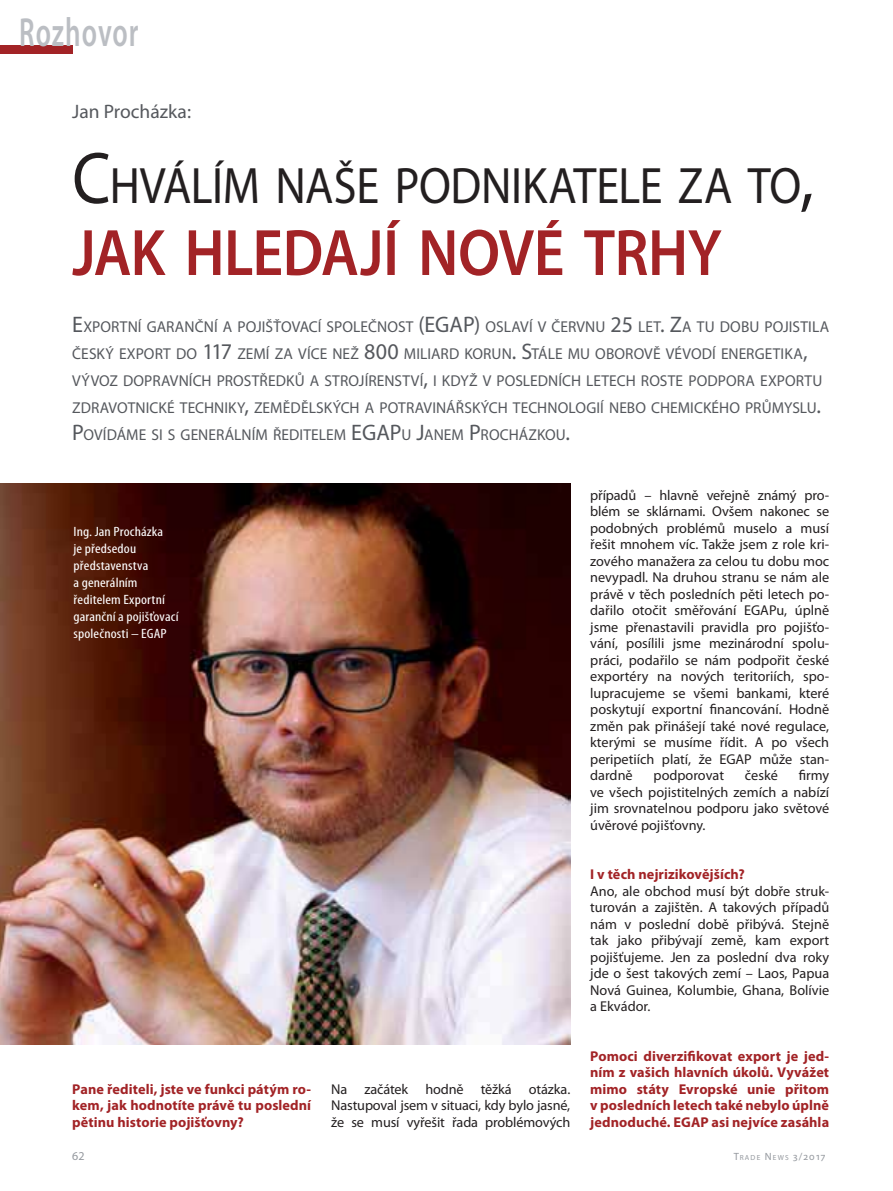
<style>
.page{position:relative;width:893px;height:1191px;background:#fff}
.page>*{position:absolute;margin:0;border:0;box-sizing:border-box;transform-origin:0 0}
.t1{font:600 66.15px "Myriad Pro";letter-spacing:-.01em;color:#a22326;scale:.9 1}
.t2{font:51.45px "Myriad Pro";letter-spacing:-.005em;color:#231f20;scale:.9 1}
.t3{font:600 40.8px "Myriad Pro";letter-spacing:.04em;color:#bbbec3;scale:.67 1}
.t4{font:19.5px "Myriad Pro";color:#55585d}
.t5{font:15.75px/27px "Myriad Pro";letter-spacing:.005em;color:#55585d}
.t6{font:14.25px/16.5px "Myriad Pro";color:#231f20;text-align:justify}
.t7{font:700 14.25px/16.5px "Myriad Pro";letter-spacing:.005em;color:#a22326;text-align:justify}
.t8{font:condensed 13.5px/17px "Myriad Pro";letter-spacing:.01em;color:#fff;scale:1.15 1}
.t9{font:12px "Myriad Pro";color:#94989e}
.t10{font:7.35px "Myriad Pro";letter-spacing:.165em;color:#94989e}
.s1{font-size:73.5px}
.s2{font-size:22.5px}
.s3{font-size:10.5px}
</style>
<div class="page">
<img style="left:0;top:483px;width:570px;height:561px">
<div style="left:0;top:45px;width:72px;height:9px;background:#a22326"></div>
<h3 class="t3" style="left:19px;top:16px;width:180px">Rozhovor</h3>
<h3 class="t4" style="left:72px;top:104px;width:120px">Jan Procházka:</h3>
<h2 class="t2" style="left:72px;top:155px;width:825px"><span class="s1">C</span>HVÁLÍM NAŠE PODNIKATELE ZA TO<span class="s1">,</span></h2>
<h1 class="t1" style="left:72px;top:213px;width:723px">JAK HLEDAJÍ NOVÉ TRHY</h1>
<p class="t5" style="left:72px;top:313px;width:758px"><span class="s2">E</span>XPORTNÍ GARANČNÍ A POJIŠŤOVACÍ SPOLEČNOST <span class="s2">(EGAP)</span> OSLAVÍ V ČERVNU <span class="s2">25</span> LET<span class="s2">. Z</span>A TU DOBU POJISTILA ČESKÝ EXPORT DO <span class="s2">117</span> ZEMÍ ZA VÍCE NEŽ <span class="s2">800</span> MILIARD KORUN<span class="s2">. S</span>TÁLE MU OBOROVĚ VÉVODÍ ENERGETIKA<span class="s2">, </span>VÝVOZ DOPRAVNÍCH PROSTŘEDKŮ A STROJÍRENSTVÍ<span class="s2">,</span> I KDYŽ V POSLEDNÍCH LETECH ROSTE PODPORA EXPORTU ZDRAVOTNICKÉ TECHNIKY<span class="s2">,</span> ZEMĚDĚLSKÝCH A POTRAVINÁŘSKÝCH TECHNOLOGIÍ NEBO CHEMICKÉHO PRŮMYSLU<span class="s2">.<br>P</span>OVÍDÁME SI S GENERÁLNÍM ŘEDITELEM <span class="s2">EGAP</span>U <span class="s2">J</span>ANEM <span class="s2">P</span>ROCHÁZKOU<span class="s2">.</span></p>
<p class="t8" style="left:74px;top:525px;width:93px">Ing. Jan Procházka<br>je předsedou představenstva<br>a generálním ředitelem Exportní garanční a pojišťovací společnosti – EGAP</p>
<p class="t7" style="left:72px;top:1082px;width:240px">Pane řediteli, jste ve funkci pátým ro&shy;kem, jak hodnotíte právě tu poslední pětinu historie pojišťovny?</p>
<p class="t6" style="left:331px;top:1082px;width:240px">Na začátek hodně těžká otázka.<br>Nastupoval jsem v situaci, kdy bylo jasné, že se musí vyřešit řada problémových</p>
<p class="t6" style="left:590px;top:488px;width:241px">případů – hlavně veřejně známý pro&shy;blém se sklárnami. Ovšem nakonec se podobných problémů muselo a musí řešit mnohem víc. Takže jsem z role kri&shy;zového manažera za celou tu dobu moc nevypadl. Na druhou stranu se nám ale právě v těch posledních pěti letech po&shy;dařilo otočit směřování EGAPu, úplně jsme přenastavili pravidla pro pojišťo&shy;vání, posílili jsme mezinárodní spolu&shy;práci, podařilo se nám podpořit české exportéry na nových teritoriích, spo&shy;lupracujeme se všemi bankami, které poskytují exportní financování. Hodně změn pak přinášejí také nové regulace, kterými se musíme řídit. A po všech peripetiích platí, že EGAP může stan&shy;dardně</p>
<p class="t6" style="left:590px;top:768px;width:240px;text-indent:208px">firmy ve všech pojistitelných zemích a nabízí jim srovnatelnou podporu jako světové úvěrové pojišťovny.</p>
<p class="t7" style="left:590px;top:867px;width:156px">I v těch nejrizikovějších?</p>
<p class="t6" style="left:590px;top:884px;width:240px">Ano, ale obchod musí být dobře struk&shy;turován a zajištěn. A takových případů nám v poslední době přibývá. Stejně tak jako přibývají země, kam export pojišťujeme. Jen za poslední dva roky jde o šest takových zemí – Laos, Papua Nová Guinea, Kolumbie, Ghana, Bolívie a Ekvádor.</p>
<p class="t7" style="left:590px;top:1049px;width:240px">Pomoci diverzifikovat export je jed&shy;ním z vašich hlavních úkolů. Vyvážet mimo státy Evropské unie přitom v posledních letech také nebylo úplně jednoduché. EGAP asi nejvíce zasáhla</p>
<p class="t6" style="left:654px;top:768px;width:72px">podporovat</p>
<p class="t6" style="left:745px;top:768px;width:34px">české</p>
<p class="t9" style="left:72px;top:1151px;width:14px">62</p>
<p class="t10" style="left:734px;top:1153px;width:93px"><span class="s3">T</span>RADE <span class="s3">N</span>EWS <span class="s3">3/2017</span></p>
</div>
